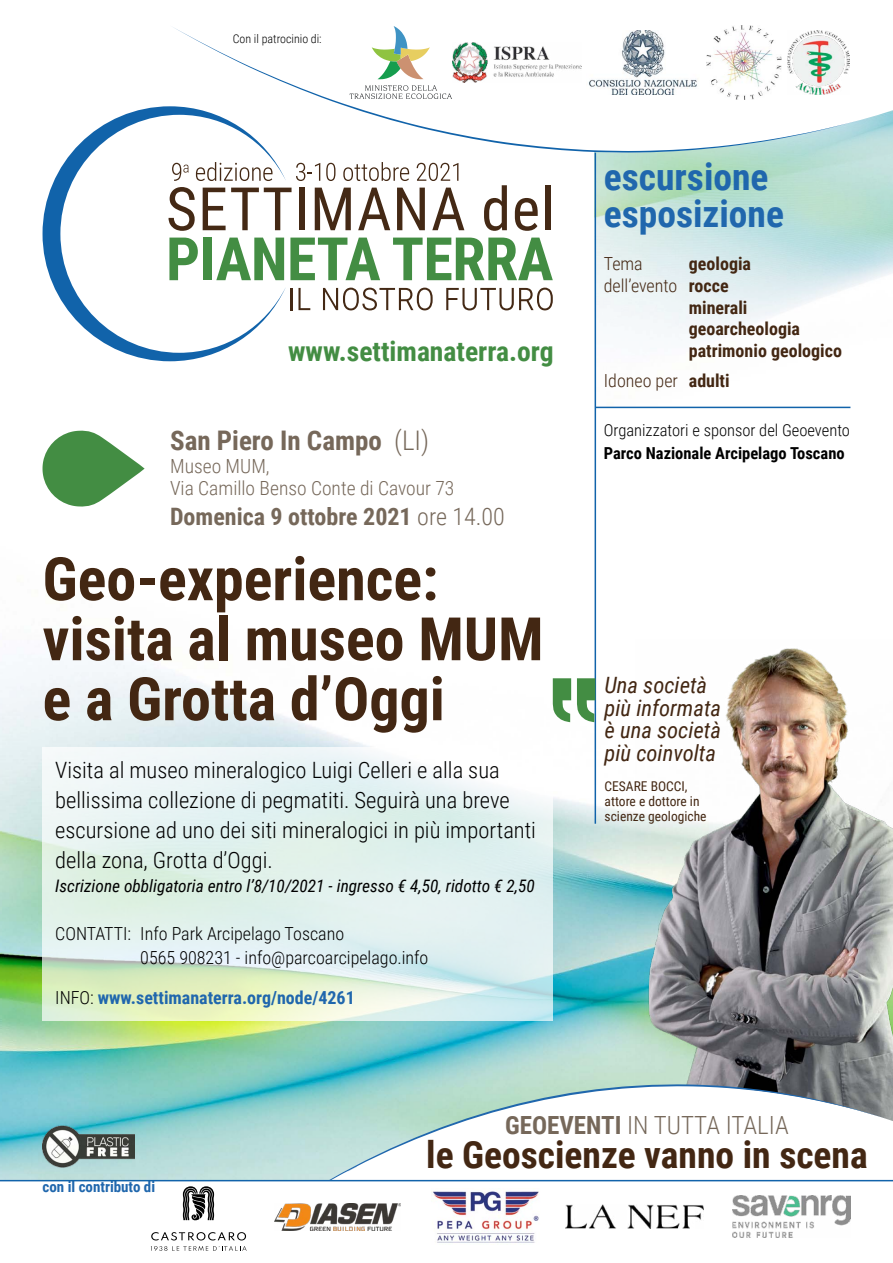
<style>
.page{position:relative;width:893px;height:1263px;background:#fff}
.page>*{position:absolute;margin:0;border:0;box-sizing:border-box;transform-origin:0 0}
.t1{font:700 60px/60px "Roboto Condensed";color:#432713}
.t2{font:700 37.5px "Roboto Condensed";color:#432713}
.t3{font:700 37.5px/37.5px "Roboto Condensed";color:#2067ad}
.t4{font:700 27.6px "Roboto Condensed";color:#438d43}
.t5{font:700 27px "Roboto Condensed";color:#76685a}
.t6{font:300 25.05px "Roboto Condensed";color:#76685a}
.t7{font:700 24px "Roboto Condensed";color:#76685a}
.t8{font:300 22.5px/30px "Roboto Condensed";color:#000}
.t9{font:italic 22.5px/22.5px "Roboto Condensed";color:#432713}
.t10{font:300 19.5px/22.5px "Roboto Condensed";color:#76685a}
.t11{font:300 18px/24px "Roboto Condensed";color:#000}
.t12{font:700 18px "Roboto Condensed";color:#432713}
.t13{font:700 18px "Roboto Condensed";color:#2067ad}
.t14{font:300 18px "Roboto Condensed";color:#432713}
.t15{font:italic 17.25px "Roboto Condensed";color:#000}
.t16{font:300 16.5px "Roboto Condensed";color:#000}
.t17{font:700 16.5px "Roboto Condensed";color:#000}
.t18{font:700 15px "Roboto Condensed";color:#2067ad}
.t19{font:13.5px/15px "Roboto Condensed";color:#432713}
.t20{font:300 12px "Roboto Condensed";color:#000}
.s1{font-weight:300}
.s2{font-weight:300;color:#000}
.s3{font-weight:700}
</style>
<div class="page">
<img style="left:0;top:485px;width:635px;height:695px">
<svg style="left:286px;top:188px;width:6px;height:5px"></svg>
<div style="left:299px;top:188px;width:5px;height:42px;background:#442915"></div>
<svg style="left:315px;top:188px;width:36px;height:42px"></svg>
<svg style="left:358px;top:188px;width:32px;height:42px"></svg>
<svg style="left:397px;top:188px;width:28px;height:42px"></svg>
<svg style="left:432px;top:188px;width:32px;height:42px"></svg>
<svg style="left:484px;top:185px;width:23px;height:46px"></svg>
<svg style="left:515px;top:198px;width:23px;height:33px"></svg>
<div style="left:545px;top:185px;width:5px;height:45px;background:#442915"></div>
<svg style="left:290px;top:238px;width:90px;height:42px"></svg>
<svg style="left:393px;top:238px;width:160px;height:42px"></svg>
<hr style="left:290px;top:288px;width:3px;height:22px;background:#442915">
<svg style="left:298px;top:288px;width:12px;height:22px"></svg>
<svg style="left:323px;top:288px;width:110px;height:22px"></svg>
<svg style="left:446px;top:288px;width:107px;height:22px"></svg>
<svg style="left:43px;top:122px;width:243px;height:239px"></svg>
<svg style="left:172px;top:163px;width:17px;height:18px"></svg>
<svg style="left:196px;top:162px;width:76px;height:19px"></svg>
<svg style="left:296px;top:163px;width:24px;height:18px"></svg>
<svg style="left:326px;top:163px;width:9px;height:18px"></svg>
<svg style="left:343px;top:162px;width:66px;height:19px"></svg>
<svg style="left:417px;top:163px;width:41px;height:18px"></svg>
<svg style="left:43px;top:747px;width:510px;height:273px;background:#e2f1ea"></svg>
<img style="left:635px;top:648px;width:258px;height:437px">
<hr style="left:595px;top:153px;width:1px;height:671px;background:#1163aa">
<hr style="left:595px;top:407px;width:255px;height:1px;background:#1163aa">
<svg style="left:43px;top:430px;width:102px;height:77px"></svg>
<svg style="left:553px;top:678px;width:42px;height:44px"></svg>
<img style="left:43px;top:1123px;width:92px;height:45px">
<svg style="left:109px;top:25px;width:784px;height:128px"></svg>
<svg style="left:170px;top:26px;width:690px;height:127px"></svg>
<svg style="left:372px;top:26px;width:58px;height:53px"></svg>
<svg style="left:350px;top:85px;width:102px;height:14px"></svg>
<img style="left:453px;top:43px;width:129px;height:39px">
<img style="left:587px;top:31px;width:112px;height:63px">
<img style="left:787px;top:30px;width:62px;height:65px">
<img style="left:707px;top:26px;width:74px;height:73px">
<svg style="left:269px;top:1084px;width:617px;height:96px"></svg>
<img style="left:732px;top:1196px;width:118px;height:41px">
<hr style="left:0;top:1180px;width:893px;height:1px;background:#1163aa">
<svg style="left:151px;top:1232px;width:95px;height:8px"></svg>
<svg style="left:151px;top:1246px;width:96px;height:5px"></svg>
<svg style="left:183px;top:1186px;width:31px;height:34px"></svg>
<img style="left:274px;top:1203px;width:127px;height:27px">
<img style="left:431px;top:1191px;width:108px;height:52px">
<img style="left:566px;top:1205px;width:138px;height:23px">
<p class="t20" style="left:233px;top:30px;width:90px">Con il patrocinio di:</p>
<p class="t4" style="left:288px;top:332px;width:267px">www.settimanaterra.org</p>
<p class="t5" style="left:170px;top:422px;width:261px">San Piero In Campo <span class="s1">(LI)</span></p>
<p class="t10" style="left:170px;top:454px;width:286px">Museo MUM,<br>Via Camillo Benso Conte di Cavour 73</p>
<p class="t7" style="left:170px;top:500px;width:336px">Domenica 9 ottobre 2021 <span class="s1">ore 14.00</span></p>
<h1 class="t1" style="left:43px;top:547px;width:503px">Geo-experience: visita al museo MUM e a Grotta d’Oggi</h1>
<p class="t8" style="left:55px;top:754px;width:482px">Visita al museo mineralogico Luigi Celleri e alla sua bellissima collezione di pegmatiti. Seguirà una breve escursione ad uno dei siti mineralogici in più importanti della zona, Grotta d’Oggi.</p>
<p class="t15" style="left:55px;top:874px;width:481px">Iscrizione obbligatoria entro l’8/10/2021 - ingresso € 4,50, ridotto € 2,50</p>
<p class="t11" style="left:140px;top:921px;width:290px;text-indent:-85px">CONTATTI: Info Park Arcipelago Toscano<br>0565 908231 - info@parcoarcipelago.info</p>
<p class="t13" style="left:55px;top:984px;width:301px"><span class="s2">INFO:</span> www.settimanaterra.org/node/4261</p>
<h2 class="t3" style="left:604px;top:156px;width:182px">escursione esposizione</h2>
<p class="t14" style="left:604px;top:251px;width:40px">Tema</p>
<p class="t12" style="left:689px;top:251px;width:64px">geologia</p>
<p class="t14" style="left:604px;top:273px;width:126px">dell’evento <span class="s3">rocce</span></p>
<p class="t12" style="left:689px;top:295px;width:60px">minerali</p>
<p class="t12" style="left:689px;top:316px;width:113px">geoarcheologia</p>
<p class="t12" style="left:689px;top:338px;width:155px">patrimonio geologico</p>
<p class="t14" style="left:604px;top:368px;width:127px">Idoneo per <span class="s3">adulti</span></p>
<p class="t16" style="left:604px;top:419px;width:248px">Organizzatori e sponsor del Geoevento</p>
<p class="t17" style="left:604px;top:441px;width:242px">Parco Nazionale Arcipelago Toscano</p>
<p class="t9" style="left:605px;top:673px;width:118px">Una società più informata è una società più coinvolta</p>
<p class="t19" style="left:605px;top:778px;width:104px">CESARE BOCCI, attore e dottore in scienze geologiche</p>
<p class="t18" style="left:43px;top:1176px;width:114px">con il contributo di</p>
<p class="t6" style="left:505px;top:1107px;width:285px"><span class="s3">GEOEVENTI</span> IN TUTTA ITALIA</p>
<h2 class="t2" style="left:426px;top:1128px;width:443px">le Geoscienze vanno in scena</h2>
</div>
